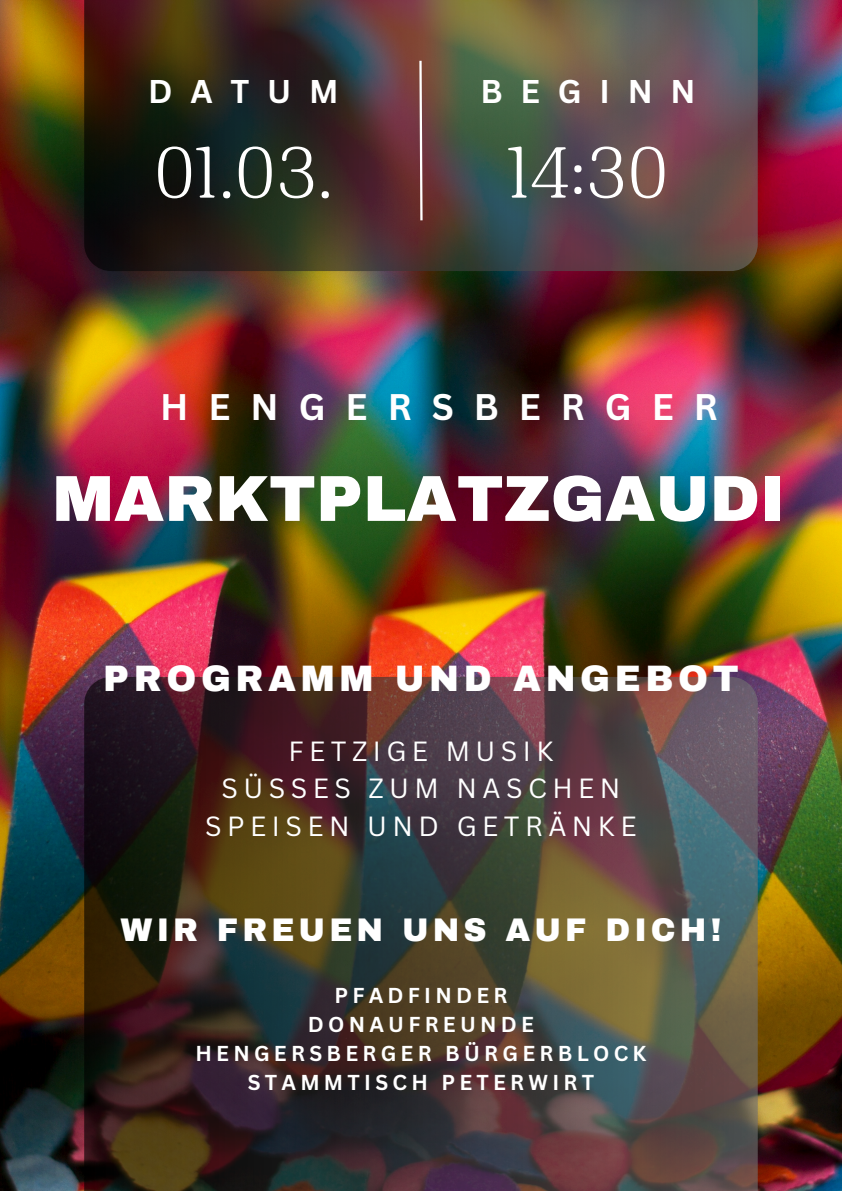
<style>
.page{position:relative;width:842px;height:1191px;background:#fff}
.page>*{position:absolute;margin:0;border:0;box-sizing:border-box;transform-origin:0 0}
.t1{font:300 80px "Montnapha";color:#fff}
.t2{font:900 65px "Archivo";color:#fff}
.t3{font:900 36px "Archivo";letter-spacing:.13em;color:#fff}
.t4{font:700 36px "Canva Sans";letter-spacing:.555em;color:#fff}
.t5{font:900 32px "Archivo";letter-spacing:.13em;color:#fff}
.t6{font:700 32px "Canva Sans";letter-spacing:.555em;color:#fff}
.t7{font:27px "Canva Sans";letter-spacing:.205em;color:#fff}
.t8{font:700 21px "Canva Sans";letter-spacing:.2em;color:#fff}
</style>
<div class="page">
<img style="left:0;top:0;width:842px;height:1190px">
<img style="left:84px;top:676px;width:673px;height:514px">
<img style="left:84px;top:0;width:673px;height:271px">
<svg style="left:418px;top:58px;width:6px;height:164px"></svg>
<p class="t6" style="left:148px;top:68px;width:192px">DATUM</p>
<p class="t1" style="left:154px;top:123px;width:181px">01.03.</p>
<p class="t6" style="left:480px;top:68px;width:217px">BEGINN</p>
<h4 class="t1" style="left:507px;top:123px;width:163px">14:30</h4>
<h2 class="t4" style="left:160px;top:381px;width:559px">HENGERSBERGER</h2>
<h3 class="t2" style="left:52px;top:464px;width:734px">MARKTPLATZGAUDI</h3>
<p class="t3" style="left:103px;top:659px;width:637px">PROGRAMM UND ANGEBOT</p>
<p class="t7" style="left:288px;top:732px;width:266px">FETZIGE MUSIK</p>
<p class="t7" style="left:221px;top:769px;width:401px">SÜSSES ZUM NASCHEN</p>
<p class="t7" style="left:205px;top:807px;width:433px">SPEISEN UND GETRÄNKE</p>
<h1 class="t5" style="left:121px;top:912px;width:602px">WIR FREUEN UNS AUF DICH!</h1>
<h5 class="t8" style="left:334px;top:980px;width:174px">PFADFINDER</h5>
<h1 class="t8" style="left:308px;top:1009px;width:228px">DONAUFREUNDE</h1>
<p class="t8" style="left:195px;top:1038px;width:452px">HENGERSBERGER BÜRGERBLOCK</p>
<h5 class="t8" style="left:248px;top:1067px;width:348px">STAMMTISCH PETERWIRT</h5>
</div>
